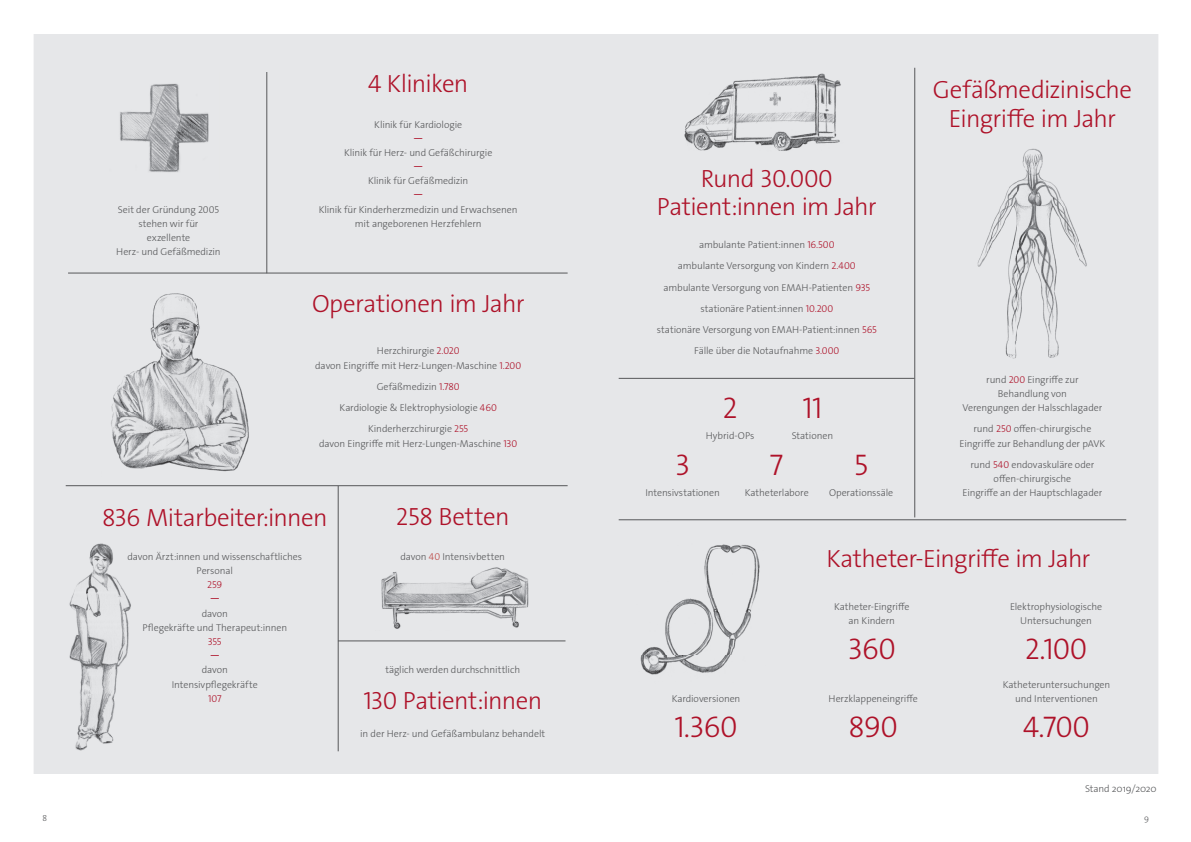
<style>
.page{position:relative;width:1191px;height:842px;background:#fff}
.page>*{position:absolute;margin:0;border:0;box-sizing:border-box;transform-origin:0 0}
.t1{font:300 30px "The Sans Os F";letter-spacing:-.025em;color:#ae1229}
.t2{font:300 25px/29px "The Sans Os F";letter-spacing:-.025em;color:#ae1229;text-align:center}
.t3{font:300 15px "The Sans Os F";color:#ae1229}
.t4{font:300 10px/14.2px "The Sans Os F";letter-spacing:-.01em;color:#57585a;text-align:center}
.t5{font:300 10px "The Sans Os F";letter-spacing:-.02em;color:#ae1229}
.t6{font:300 8.5px "The Sans Os F";color:#57585a}
.s1{color:#ae1229}
.s2{color:#bc4744}
</style>
<div class="page">
<div style="left:34px;top:34px;width:1124px;height:740px;background:#e6e7e9"></div>
<img style="left:957px;top:139px;width:151px;height:236px">
<img style="left:680px;top:70px;width:164px;height:83px">
<img style="left:634px;top:540px;width:131px;height:145px">
<img style="left:375px;top:562px;width:159px;height:69px">
<img style="left:61px;top:538px;width:76px;height:219px">
<img style="left:101px;top:286px;width:160px;height:190px">
<img style="left:105px;top:73px;width:114px;height:105px">
<hr style="left:266px;top:72px;width:1px;height:201px;background:#57585a">
<hr style="left:914px;top:68px;width:1px;height:449px;background:#57585a">
<hr style="left:338px;top:486px;width:1px;height:265px;background:#57585a">
<hr style="left:68px;top:273px;width:499px;height:1px;background:#57585a">
<hr style="left:618px;top:378px;width:296px;height:1px;background:#57585a">
<hr style="left:618px;top:519px;width:508px;height:1px;background:#57585a">
<hr style="left:66px;top:485px;width:501px;height:1px;background:#57585a">
<hr style="left:338px;top:641px;width:227px;height:1px;background:#57585a">
<p class="t4" style="left:116px;top:202px;width:106px">Seit der Gründung 2005 stehen wir für exzellente<br>Herz- und Gefäßmedizin</p>
<h2 class="t2" style="left:368px;top:69px;width:102px">4 Kliniken</h2>
<p class="t4" style="left:374px;top:117px;width:89px">Klinik für Kardiologie</p>
<h3 class="t3" style="left:414px;top:128px;width:10px">–</h3>
<p class="t4" style="left:344px;top:146px;width:150px">Klinik für Herz- und Gefäßchirurgie</p>
<h3 class="t3" style="left:414px;top:156px;width:10px">–</h3>
<p class="t4" style="left:368px;top:174px;width:102px">Klinik für Gefäßmedizin</p>
<h3 class="t3" style="left:414px;top:185px;width:10px">–</h3>
<p class="t4" style="left:319px;top:202px;width:200px">Klinik für Kinderherzmedizin und Erwachsenen mit angeborenen Herzfehlern</p>
<h2 class="t2" style="left:312px;top:289px;width:214px">Operationen im Jahr</h2>
<p class="t4" style="left:315px;top:344px;width:207px">Herzchirurgie <span class="s1">2.020<br></span>davon Eingriffe mit Herz-Lungen-Maschine <span class="s1">1.200</span></p>
<p class="t4" style="left:339px;top:376px;width:159px;line-height:21.3px">Gefäßmedizin <span class="s1">1.780<br></span>Kardiologie &amp; Elektrophysiologie <span class="s1">460<br></span>Kinderherzchirurgie <span class="s1">255</span></p>
<p class="t4" style="left:319px;top:436px;width:199px">davon Eingriffe mit Herz-Lungen-Maschine <span class="s1">130</span></p>
<h2 class="t2" style="left:102px;top:503px;width:227px">836 Mitarbeiter:innen</h2>
<p class="t4" style="left:127px;top:549px;width:176px">davon Ärzt:innen und wissenschaftliches<br>Personal</p>
<p class="t5" style="left:207px;top:578px;width:17px">259</p>
<h3 class="t3" style="left:211px;top:589px;width:10px">–</h3>
<p class="t4" style="left:142px;top:606px;width:146px">davon<br>Pflegekräfte und Therapeut:innen</p>
<p class="t5" style="left:208px;top:635px;width:15px">355</p>
<h3 class="t3" style="left:211px;top:645px;width:10px">–</h3>
<p class="t4" style="left:172px;top:663px;width:88px">davon<br>Intensivpflegekräfte</p>
<p class="t5" style="left:208px;top:692px;width:15px">107</p>
<h2 class="t2" style="left:396px;top:502px;width:115px">258 Betten</h2>
<p class="t4" style="left:400px;top:549px;width:106px">davon <span class="s2">40</span> Intensivbetten</p>
<p class="t4" style="left:385px;top:663px;width:136px">täglich werden durchschnittlich</p>
<h2 class="t2" style="left:363px;top:686px;width:180px">130 Patient:innen</h2>
<p class="t4" style="left:360px;top:727px;width:186px">in der Herz- und Gefäßambulanz behandelt</p>
<h2 class="t2" style="left:657px;top:165px;width:221px;line-height:28px">Rund 30.000<br>Patient:innen im Jahr</h2>
<p class="t4" style="left:657px;top:234px;width:221px;line-height:21.3px">ambulante Patient:innen <span class="s1">16.500<br></span>ambulante Versorgung von Kindern <span class="s1">2.400 </span>ambulante Versorgung von EMAH-Patienten <span class="s1">935 </span>stationäre Patient:innen <span class="s1">10.200<br></span>stationäre Versorgung von EMAH-Patient:innen <span class="s1">565<br></span>Fälle über die Notaufnahme <span class="s1">3.000</span></p>
<h1 class="t1" style="left:722px;top:389px;width:17px">2</h1>
<p class="t4" style="left:706px;top:429px;width:50px">Hybrid-OPs</p>
<h1 class="t1" style="left:802px;top:389px;width:22px">11</h1>
<p class="t4" style="left:791px;top:429px;width:43px">Stationen</p>
<h1 class="t1" style="left:675px;top:445px;width:16px">3</h1>
<p class="t4" style="left:645px;top:486px;width:76px">Intensivstationen</p>
<h1 class="t1" style="left:770px;top:445px;width:15px">7</h1>
<p class="t4" style="left:744px;top:486px;width:65px">Katheterlabore</p>
<h1 class="t1" style="left:854px;top:445px;width:15px">5</h1>
<p class="t4" style="left:829px;top:486px;width:66px">Operationssäle</p>
<h2 class="t2" style="left:933px;top:76px;width:201px">Gefäßmedizinische<br>Eingriffe im Jahr</h2>
<p class="t4" style="left:962px;top:372px;width:141px">rund <span class="s1">200</span> Eingriffe zur<br>Behandlung von<br>Verengungen der Halsschlagader</p>
<p class="t4" style="left:959px;top:422px;width:147px">rund <span class="s1">250</span> offen-chirurgische<br>Eingriffe zur Behandlung der pAVK</p>
<p class="t4" style="left:962px;top:457px;width:141px">rund <span class="s1">540</span> endovaskuläre oder offen-chirurgische<br>Eingriffe an der Hauptschlagader</p>
<h2 class="t2" style="left:826px;top:544px;width:265px">Katheter-Eingriffe im Jahr</h2>
<p class="t4" style="left:671px;top:691px;width:70px">Kardioversionen</p>
<h1 class="t1" style="left:674px;top:708px;width:65px">1.360</h1>
<p class="t4" style="left:834px;top:599px;width:77px">Katheter-Eingriffe an Kindern</p>
<h1 class="t1" style="left:847px;top:630px;width:50px">360</h1>
<p class="t4" style="left:828px;top:691px;width:91px">Herzklappeneingriffe</p>
<h1 class="t1" style="left:848px;top:708px;width:51px">890</h1>
<p class="t4" style="left:1010px;top:599px;width:94px">Elektrophysiologische<br>Untersuchungen</p>
<h1 class="t1" style="left:1024px;top:630px;width:64px">2.100</h1>
<p class="t4" style="left:1002px;top:677px;width:109px">Katheteruntersuchungen und Interventionen</p>
<h1 class="t1" style="left:1023px;top:708px;width:68px">4.700</h1>
<p class="t4" style="left:1085px;top:782px;width:73px">Stand 2019/2020</p>
<p class="t6" style="left:43px;top:812px;width:6px">8</p>
<p class="t6" style="left:1144px;top:812px;width:6px">9</p>
</div>
